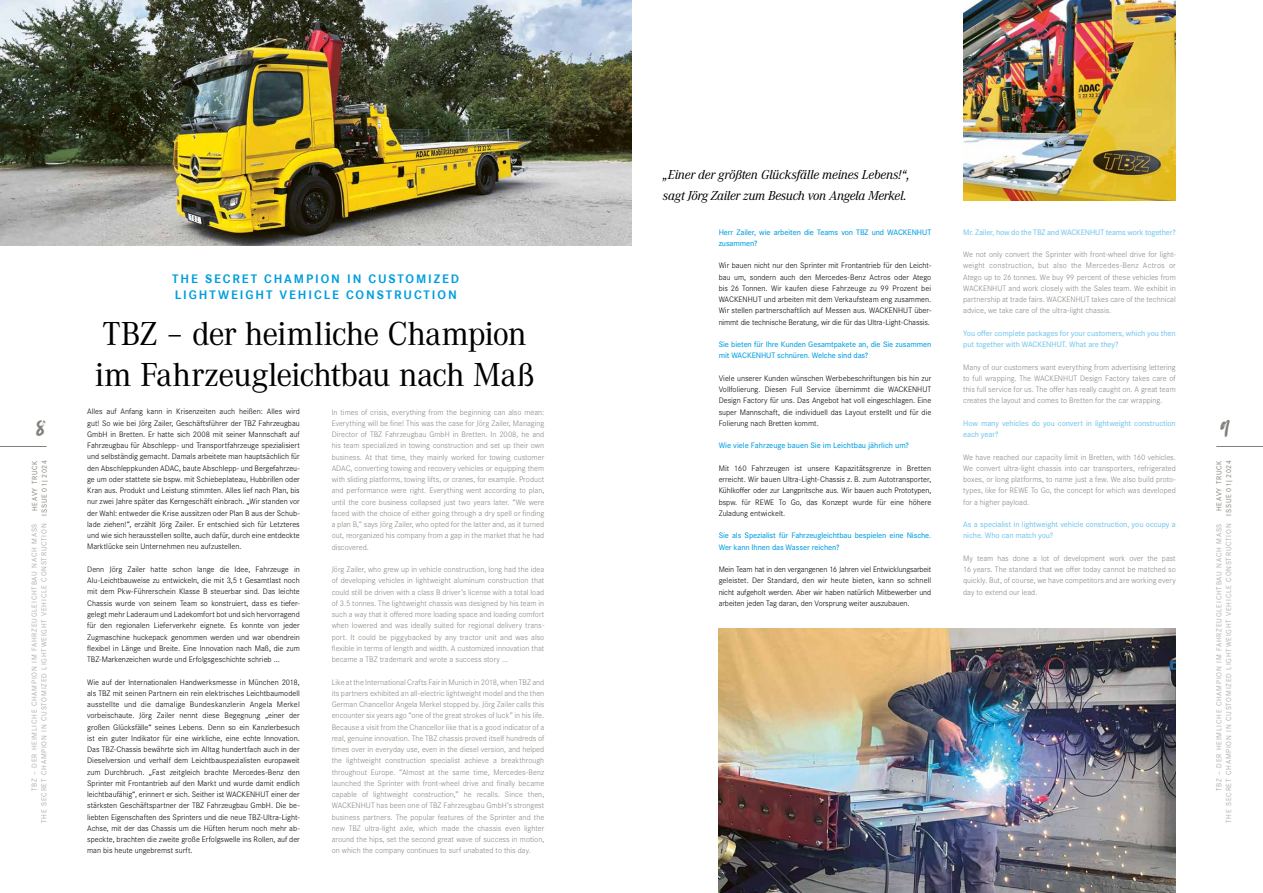
<style>
.page{position:relative;width:1263px;height:893px;background:#fff}
.page>*{position:absolute;margin:0;border:0;box-sizing:border-box;transform-origin:0 0}
.t1{font:34.5px/41.2px "Corporate A";letter-spacing:-.03em;color:#000}
.t2{font:28.5px "Avallon";color:#81807a}
.t3{font:italic 13.5px/20.2px "Corporate A";letter-spacing:-.02em;color:#000}
.t4{font:700 12.75px/16.5px "Corporate S";letter-spacing:.15em;color:#009fe0}
.t5{font:300 8.25px/11.2px "Corporate S";color:#000;text-align:justify}
.t6{font:300 8.25px/11.2px "Corporate S";color:#888783;text-align:justify}
.t7{font:500 8.25px/11.2px "Corporate S";letter-spacing:-.015em;color:#76c7ee}
.t8{font:500 8.25px/11.2px "Corporate S";letter-spacing:-.01em;color:#009fe0}
.t9{font:7.5px/9.8px "Corporate S";letter-spacing:.1em;color:#adadab;text-align:right}
.t10{font:7.5px/9.8px "Corporate S";letter-spacing:.1em;color:#81807a;text-align:center}
</style>
<div class="page">
<img style="left:719px;top:628px;width:457px;height:265px">
<img style="left:963px;top:0;width:213px;height:201px">
<img style="left:0;top:0;width:632px;height:246px">
<hr style="left:0;top:446px;width:47px;height:1px;background:#81807a">
<hr style="left:1216px;top:446px;width:47px;height:1px;background:#81807a">
<h3 class="t3" style="left:663px;top:164px;width:249px">„Einer der größten Glücksfälle meines Lebens!“, sagt Jörg Zailer zum Besuch von Angela Merkel.</h3>
<p class="t8" style="left:719px;top:226px;width:214px">Herr Zailer, wie arbeiten die Teams von TBZ und WACKENHUT zusammen?</p>
<p class="t5" style="left:719px;top:260px;width:214px">Wir bauen nicht nur den Sprinter mit Frontantrieb für den Leicht&shy;bau um, sondern auch den Mercedes-Benz Actros oder Atego bis 26 Tonnen. Wir kaufen diese Fahrzeuge zu 99 Prozent bei WACKENHUT und arbeiten mit dem Verkaufsteam eng zusammen.<br>Wir stellen partnerschaftlich auf Messen aus. WACKENHUT über&shy;nimmt die technische Beratung, wir die für das Ultra-Light-Chassis.</p>
<p class="t8" style="left:719px;top:338px;width:214px">Sie bieten für Ihre Kunden Gesamtpakete an, die Sie zusammen mit WACKENHUT schnüren. Welche sind das?</p>
<p class="t5" style="left:719px;top:372px;width:214px">Viele unserer Kunden wünschen Werbebeschriftungen bis hin zur Vollfolierung. Diesen Full Service übernimmt die WACKENHUT Design Factory für uns. Das Angebot hat voll eingeschlagen. Eine super Mannschaft, die individuell das Layout erstellt und für die Folierung nach Bretten kommt.</p>
<p class="t8" style="left:719px;top:440px;width:192px">Wie viele Fahrzeuge bauen Sie im Leichtbau jährlich um?</p>
<p class="t5" style="left:719px;top:462px;width:214px">Mit 160 Fahrzeugen ist unsere Kapazitätsgrenze in Bretten erreicht. Wir bauen Ultra-Light-Chassis z. B. zum Autotransporter, Kühlkoffer oder zur Langpritsche aus. Wir bauen auch Prototypen, bspw. für REWE To Go, das Konzept wurde für eine höhere Zuladung entwickelt.</p>
<p class="t8" style="left:719px;top:530px;width:214px">Sie als Spezialist für Fahrzeugleichtbau bespielen eine Nische.<br>Wer kann Ihnen das Wasser reichen?</p>
<p class="t5" style="left:719px;top:563px;width:214px">Mein Team hat in den vergangenen 16 Jahren viel Entwicklungsarbeit geleistet. Der Standard, den wir heute bieten, kann so schnell nicht aufgeholt werden. Aber wir haben natürlich Mitbewerber und arbeiten jeden Tag daran, den Vorsprung weiter auszubauen.</p>
<p class="t7" style="left:963px;top:226px;width:214px">Mr. Zailer, how do the TBZ and WACKENHUT teams work together?</p>
<p class="t6" style="left:963px;top:248px;width:214px">We not only convert the Sprinter with front-wheel drive for light&shy;weight construction, but also the Mercedes-Benz Actros or Atego up to 26 tonnes. We buy 99 percent of these vehicles from WACKENHUT and work closely with the Sales team. We exhibit in partnership at trade fairs. WACKENHUT takes care of the technical advice, we take care of the ultra-light chassis.</p>
<p class="t7" style="left:963px;top:327px;width:214px">You offer complete packages for your customers, which you then put together with WACKENHUT. What are they?</p>
<p class="t6" style="left:963px;top:361px;width:214px">Many of our customers want everything from advertising lettering to full wrapping. The WACKENHUT Design Factory takes care of this full service for us. The offer has really caught on. A great team creates the layout and comes to Bretten for the car wrapping.</p>
<p class="t7" style="left:963px;top:417px;width:214px">How many vehicles do you convert in lightweight construction each year?</p>
<p class="t6" style="left:963px;top:451px;width:214px">We have reached our capacity limit in Bretten, with 160 vehicles.<br>We convert ultra-light chassis into car transporters, refrigerated boxes, or long platforms, to name just a few. We also build proto&shy;types, like for REWE To Go, the concept for which was developed for a higher payload.</p>
<p class="t7" style="left:963px;top:519px;width:214px">As a specialist in lightweight vehicle construction, you occupy a niche. Who can match you?</p>
<p class="t6" style="left:963px;top:552px;width:214px">My team has done a lot of development work over the past 16 years. The standard that we offer today cannot be matched so quickly. But, of course, we have competitors and are working every day to extend our lead.</p>
<h3 class="t4" style="left:172px;top:271px;width:288px">THE SECRET CHAMPION IN CUSTOMIZED<br>LIGHTWEIGHT VEHICLE CONSTRUCTION</h3>
<h1 class="t1" style="left:95px;top:314px;width:441px">TBZ – der heimliche Champion im Fahrzeugleichtbau nach Maß</h1>
<p class="t5" style="left:87px;top:406px;width:214px">Alles auf Anfang kann in Krisenzeiten auch heißen: Alles wird gut! So wie bei Jörg Zailer, Geschäftsführer der TBZ Fahrzeugbau GmbH in Bretten. Er hatte sich 2008 mit seiner Mannschaft auf Fahrzeugbau für Abschlepp- und Transportfahrzeuge spezialisiert und selbständig gemacht. Damals arbeitete man hauptsächlich für den Abschleppkunden ADAC, baute Abschlepp- und Bergefahrzeu&shy;ge um oder stattete sie bspw. mit Schiebeplateau, Hubbrillen oder Kran aus. Produkt und Leistung stimmten. Alles lief nach Plan, bis nur zwei Jahre später das Kerngeschäft einbrach. „Wir standen vor der Wahl: entweder die Krise aussitzen oder Plan B aus der Schub&shy;lade ziehen!“, erzählt Jörg Zailer. Er entschied sich für Letzteres und wie sich herausstellen sollte, auch dafür, durch eine entdeckte Marktlücke sein Unternehmen neu aufzustellen.</p>
<p class="t5" style="left:87px;top:563px;width:214px">Denn Jörg Zailer hatte schon lange die Idee, Fahrzeuge in Alu-Leichtbauweise zu entwickeln, die mit 3,5 t Gesamtlast noch mit dem Pkw-Führerschein Klasse B steuerbar sind. Das leichte Chassis wurde von seinem Team so konstruiert, dass es tiefer&shy;gelegt mehr Laderaum und Ladekomfort bot und sich hervorragend für den regionalen Lieferverkehr eignete. Es konnte von jeder Zugmaschine huckepack genommen werden und war obendrein flexibel in Länge und Breite. Eine Innovation nach Maß, die zum TBZ-Markenzeichen wurde und Erfolgsgeschichte schrieb ...</p>
<p class="t5" style="left:87px;top:676px;width:214px">Wie auf der Internationalen Handwerksmesse in München 2018, als TBZ mit seinen Partnern ein rein elektrisches Leichtbaumodell ausstellte und die damalige Bundeskanzlerin Angela Merkel vorbeischaute. Jörg Zailer nennt diese Begegnung „einer der großen Glücksfälle“ seines Lebens. Denn so ein Kanzlerbesuch ist ein guter Indikator für eine wirkliche, eine echte Innovation.<br>Das TBZ-Chassis bewährte sich im Alltag hundertfach auch in der Dieselversion und verhalf dem Leichtbauspezialisten europaweit zum Durchbruch. „Fast zeitgleich brachte Mercedes-Benz den Sprinter mit Frontantrieb auf den Markt und wurde damit endlich leichtbaufähig“, erinnert er sich. Seither ist WACKENHUT einer der stärksten Geschäftspartner der TBZ Fahrzeugbau GmbH. Die be&shy;liebten Eigenschaften des Sprinters und die neue TBZ-Ultra-Light-Achse, mit der das Chassis um die Hüften herum noch mehr ab&shy;speckte, brachten die zweite große Erfolgswelle ins Rollen, auf der man bis heute ungebremst surft.</p>
<p class="t6" style="left:332px;top:406px;width:214px">In times of crisis, everything from the beginning can also mean:<br>Everything will be fine! This was the case for Jörg Zailer, Managing Director of TBZ Fahrzeugbau GmbH in Bretten. In 2008, he and his team specialized in towing construction and set up their own business. At that time, they mainly worked for towing customer ADAC, converting towing and recovery vehicles or equipping them with sliding platforms, towing lifts, or cranes, for example. Product and performance were right. Everything went according to plan, until the core business collapsed just two years later. “We were faced with the choice of either going through a dry spell or finding a plan B,” says Jörg Zailer, who opted for the latter and, as it turned out, reorganized his company from a gap in the market that he had discovered.</p>
<p class="t6" style="left:332px;top:563px;width:214px">Jörg Zailer, who grew up in vehicle construction, long had the idea of developing vehicles in lightweight aluminum construction that could still be driven with a class B driver’s license with a total load of 3.5 tonnes. The lightweight chassis was designed by his team in such a way that it offered more loading space and loading comfort when lowered and was ideally suited for regional delivery trans&shy;port. It could be piggybacked by any tractor unit and was also flexible in terms of length and width. A customized innovation that became a TBZ trademark and wrote a success story ...</p>
<p class="t6" style="left:332px;top:676px;width:214px">Like at the International Crafts Fair in Munich in 2018, when TBZ and its partners exhibited an all-electric lightweight model and the then German Chancellor Angela Merkel stopped by. Jörg Zailer calls this encounter six years ago “one of the great strokes of luck” in his life.<br>Because a visit from the Chancellor like that is a good indicator of a real, genuine innovation. The TBZ chassis proved itself hundreds of times over in everyday use, even in the diesel version, and helped the lightweight construction specialist achieve a breakthrough throughout Europe. “Almost at the same time, Mercedes-Benz launched the Sprinter with front-wheel drive and finally became capable of lightweight construction,” he recalls. Since then, WACKENHUT has been one of TBZ Fahrzeugbau GmbH’s strongest business partners. The popular features of the Sprinter and the new TBZ ultra-light axle, which made the chassis even lighter around the hips, set the second great wave of success in motion, on which the company continues to surf unabated to this day.</p>
<h2 class="t2" style="left:36px;top:408px;width:10px">8</h2>
<h2 class="t2" style="left:1220px;top:408px;width:11px">9</h2>
<p class="t10" style="left:30px;top:516px;width:57px;rotate:-90deg">HEAVY TRUCK<br>ISSUE 01|2024</p>
<p class="t10" style="left:1214px;top:516px;width:57px;rotate:-90deg">HEAVY TRUCK<br>ISSUE 01|2024</p>
<p class="t9" style="left:1214px;top:823px;width:301px;rotate:-90deg">TBZ – DER HEIMLICHE CHAMPION IM FAHRZEUGLEICHTBAU NACH MASS<br>THE SECRET CHAMPION IN CUSTOMIZED LIGHTWEIGHT VEHICLE CONSTRUCTION</p>
<p class="t9" style="left:30px;top:823px;width:301px;rotate:-90deg">TBZ – DER HEIMLICHE CHAMPION IM FAHRZEUGLEICHTBAU NACH MASS<br>THE SECRET CHAMPION IN CUSTOMIZED LIGHTWEIGHT VEHICLE CONSTRUCTION</p>
</div>
